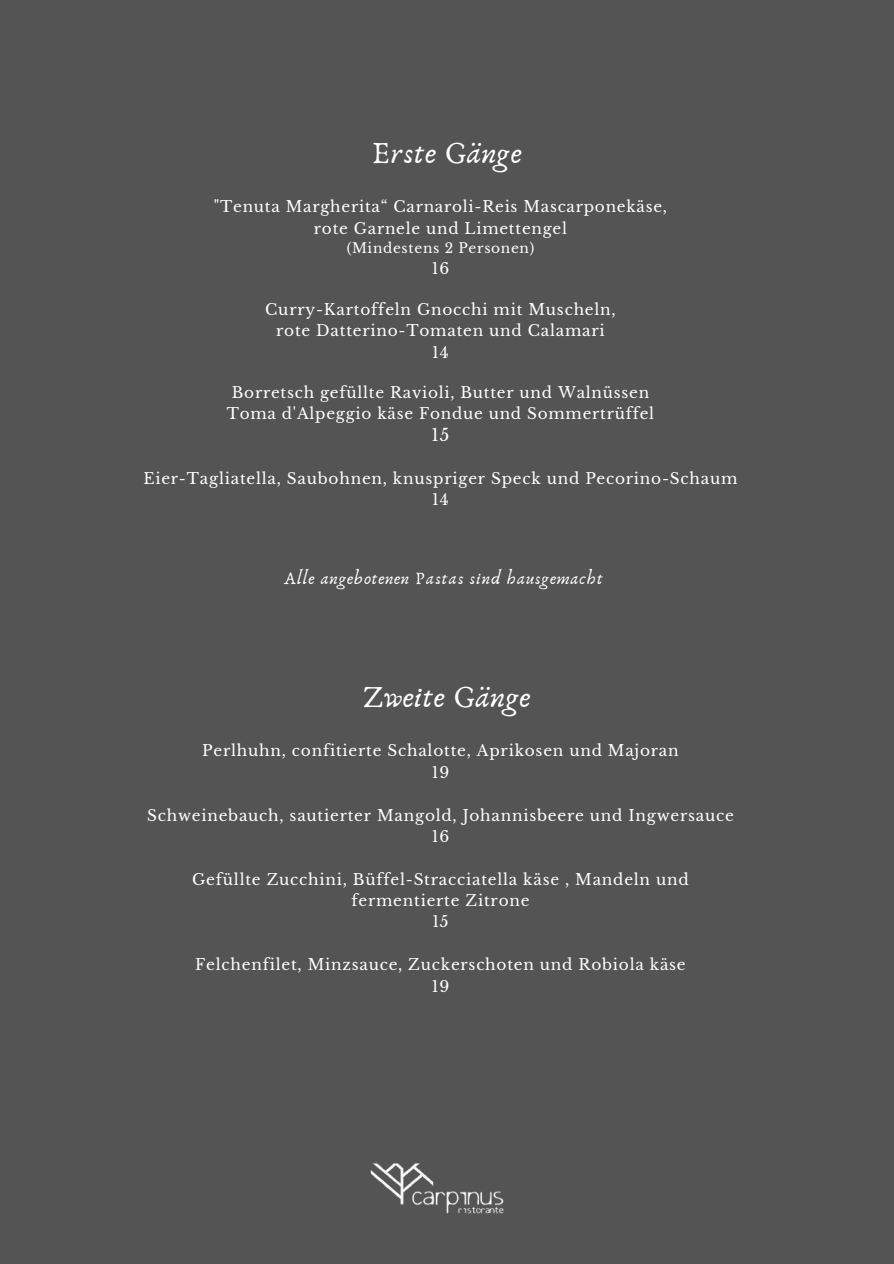
<style>
.page{position:relative;width:894px;height:1264px;background:#fff}
.page>*{position:absolute;margin:0;border:0;box-sizing:border-box;transform-origin:0 0}
.t1{font:31.8px "Anaktoria";letter-spacing:.02em;color:#fff}
.t2{font:17.85px "Anaktoria";letter-spacing:.05em;color:#fff}
.t3{font:16.8px "Libre Baskerville";color:#fff}
.t4{font:15.3px "Libre Baskerville";letter-spacing:.05em;color:#fff}
.t5{font:13.65px "Libre Baskerville";letter-spacing:.05em;color:#fff}
</style>
<div class="page">
<div style="left:0;top:0;width:893px;height:1263px;background:#545454"></div>
<img style="left:370px;top:1163px;width:134px;height:51px">
<p class="t1" style="left:371px;top:133px;width:151px">Erste Gänge</p>
<h2 class="t4" style="left:214px;top:197px;width:454px">"Tenuta Margherita“ Carnaroli-Reis Mascarponekäse,</h2>
<h1 class="t4" style="left:314px;top:219px;width:254px">rote Garnele und Limettengel</h1>
<p class="t5" style="left:346px;top:239px;width:189px">(Mindestens 2 Personen)</p>
<p class="t4" style="left:431px;top:259px;width:19px">16</p>
<p class="t4" style="left:265px;top:300px;width:352px">Curry-Kartoffeln Gnocchi mit Muscheln,</p>
<p class="t4" style="left:276px;top:321px;width:330px">rote Datterino-Tomaten und Calamari</p>
<p class="t4" style="left:432px;top:342px;width:18px">14</p>
<p class="t4" style="left:232px;top:383px;width:419px">Borretsch gefüllte Ravioli, Butter und Walnüssen</p>
<p class="t4" style="left:227px;top:404px;width:429px">Toma d'Alpeggio käse Fondue und Sommertrüffel</p>
<p class="t3" style="left:431px;top:424px;width:19px">15</p>
<p class="t4" style="left:143px;top:468px;width:595px">Eier-Tagliatella, Saubohnen, knuspriger Speck und Pecorino-Schaum</p>
<p class="t4" style="left:432px;top:490px;width:18px">14</p>
<p class="t2" style="left:284px;top:567px;width:321px">Alle angebotenen Pastas sind hausgemacht</p>
<p class="t1" style="left:363px;top:677px;width:169px">Zweite Gänge</p>
<h1 class="t4" style="left:202px;top:741px;width:477px">Perlhuhn, confitierte Schalotte, Aprikosen und Majoran</h1>
<p class="t4" style="left:431px;top:763px;width:19px">19</p>
<p class="t4" style="left:147px;top:805px;width:588px">Schweinebauch, sautierter Mangold, Johannisbeere und Ingwersauce</p>
<p class="t4" style="left:431px;top:827px;width:19px">16</p>
<p class="t4" style="left:192px;top:869px;width:498px">Gefüllte Zucchini, Büffel-Stracciatella käse , Mandeln und</p>
<p class="t4" style="left:351px;top:891px;width:179px">fermentierte Zitrone</p>
<p class="t4" style="left:432px;top:912px;width:18px">15</p>
<p class="t4" style="left:195px;top:955px;width:492px">Felchenfilet, Minzsauce, Zuckerschoten und Robiola käse</p>
<p class="t4" style="left:431px;top:976px;width:19px">19</p>
</div>
